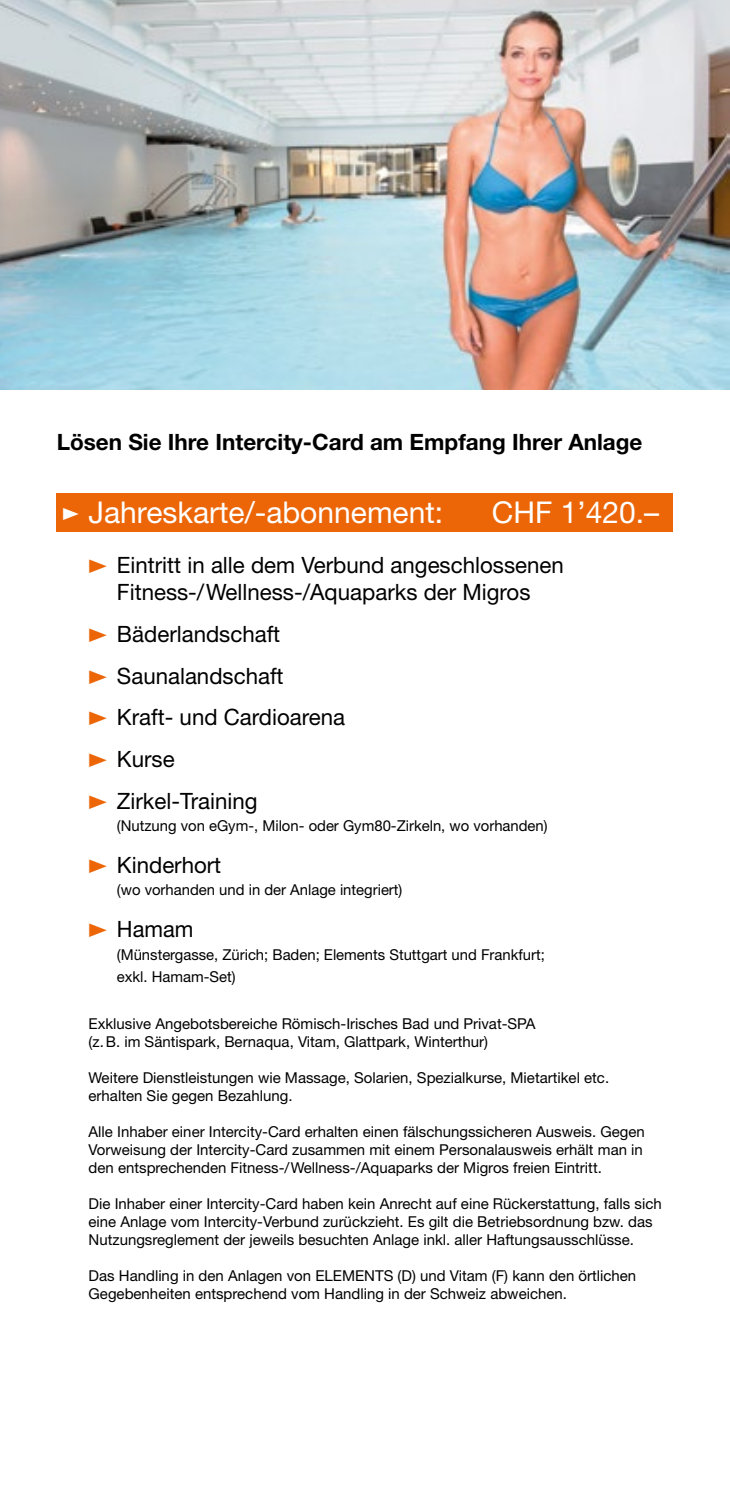
<style>
.page{position:relative;width:730px;height:1489px;background:#fff}
.page>*{position:absolute;margin:0;border:0;box-sizing:border-box;transform-origin:0 0}
.t1{font:30px "Helvetica Neue";color:#fff}
.t2{font:22.5px/41.8px "Helvetica Neue";color:#000;text-align:center}
.t3{font:700 22.5px "Helvetica Neue";color:#000}
.t4{font:15px/18px "Helvetica Neue";color:#000}
.s1{font-family:"Eclectic One";font-size:20px}
.s2{font-family:"Eclectic One";color:#ec6608}
</style>
<div class="page">
<hr style="left:729px;top:96px;width:1px;height:648px;background:#d0a450">
<hr style="left:729px;top:556px;width:1px;height:53px;background:#c6c6c6">
<div style="left:57px;top:492px;width:616px;height:39px;background:#ec6608"></div>
<img style="left:0;top:0;width:730px;height:390px">
<h2 class="t3" style="left:57px;top:428px;width:587px">Lösen Sie Ihre Intercity-Card am Empfang Ihrer Anlage</h2>
<h1 class="t1" style="left:62px;top:494px;width:382px"><span class="s1">†</span> Jahreskarte/-abonnement:</h1>
<h1 class="t1" style="left:492px;top:494px;width:169px">CHF 1’420.–</h1>
<h2 class="t2" style="left:89px;top:550px;width:477px;line-height:27.5px"><span class="s2">†</span> Eintritt in alle dem Verbund angeschlossenen<br>Fitness-/ Wellness-/Aquaparks der Migros</h2>
<h2 class="t2" style="left:89px;top:612px;width:258px;text-align:left"><span class="s2">†</span> Bäderlandschaft<br><span class="s2">†</span> Saunalandschaft<br><span class="s2">†</span> Kraft- und Cardioarena <span class="s2">†</span> Kurse<br><span class="s2">†</span> Zirkel-Training</h2>
<p class="t4" style="left:117px;top:816px;width:432px">(Nutzung von eGym-, Milon- oder Gym80-Zirkeln, wo vorhanden)</p>
<h2 class="t2" style="left:89px;top:843px;width:134px"><span class="s2">†</span> Kinderhort</h2>
<p class="t4" style="left:117px;top:880px;width:287px">(wo vorhanden und in der Anlage integriert)</p>
<h2 class="t2" style="left:89px;top:907px;width:106px"><span class="s2">†</span> Hamam</h2>
<p class="t4" style="left:117px;top:942px;width:429px;line-height:22.5px">(Münstergasse, Zürich; Baden; Elements Stuttgart und Frankfurt; exkl. Hamam-Set)</p>
<p class="t4" style="left:89px;top:1014px;width:448px">Exklusive Angebotsbereiche Römisch-Irisches Bad und Privat-SPA (z.B. im Säntispark, Bernaqua, Vitam, Glattpark, Winterthur)</p>
<p class="t4" style="left:89px;top:1068px;width:522px">Weitere Dienstleistungen wie Massage, Solarien, Spezialkurse, Mietartikel etc. erhalten Sie gegen Bezahlung.</p>
<p class="t4" style="left:89px;top:1122px;width:558px">Alle Inhaber einer Intercity-Card erhalten einen fälschungssicheren Ausweis. Gegen<br>Vorweisung der Intercity-Card zusammen mit einem Personalausweis erhält man in den entsprechenden Fitness-/ Wellness-/Aquaparks der Migros freien Eintritt.</p>
<p class="t4" style="left:89px;top:1194px;width:575px">Die Inhaber einer Intercity-Card haben kein Anrecht auf eine Rückerstattung, falls sich eine Anlage vom Intercity-Verbund zurückzieht. Es gilt die Betriebsordnung bzw. das<br>Nutzungsreglement der jeweils besuchten Anlage inkl. aller Haftungsausschlüsse.</p>
<p class="t4" style="left:89px;top:1266px;width:549px">Das Handling in den Anlagen von ELEMENTS (D) und Vitam (F) kann den örtlichen<br>Gegebenheiten entsprechend vom Handling in der Schweiz abweichen.</p>
</div>
